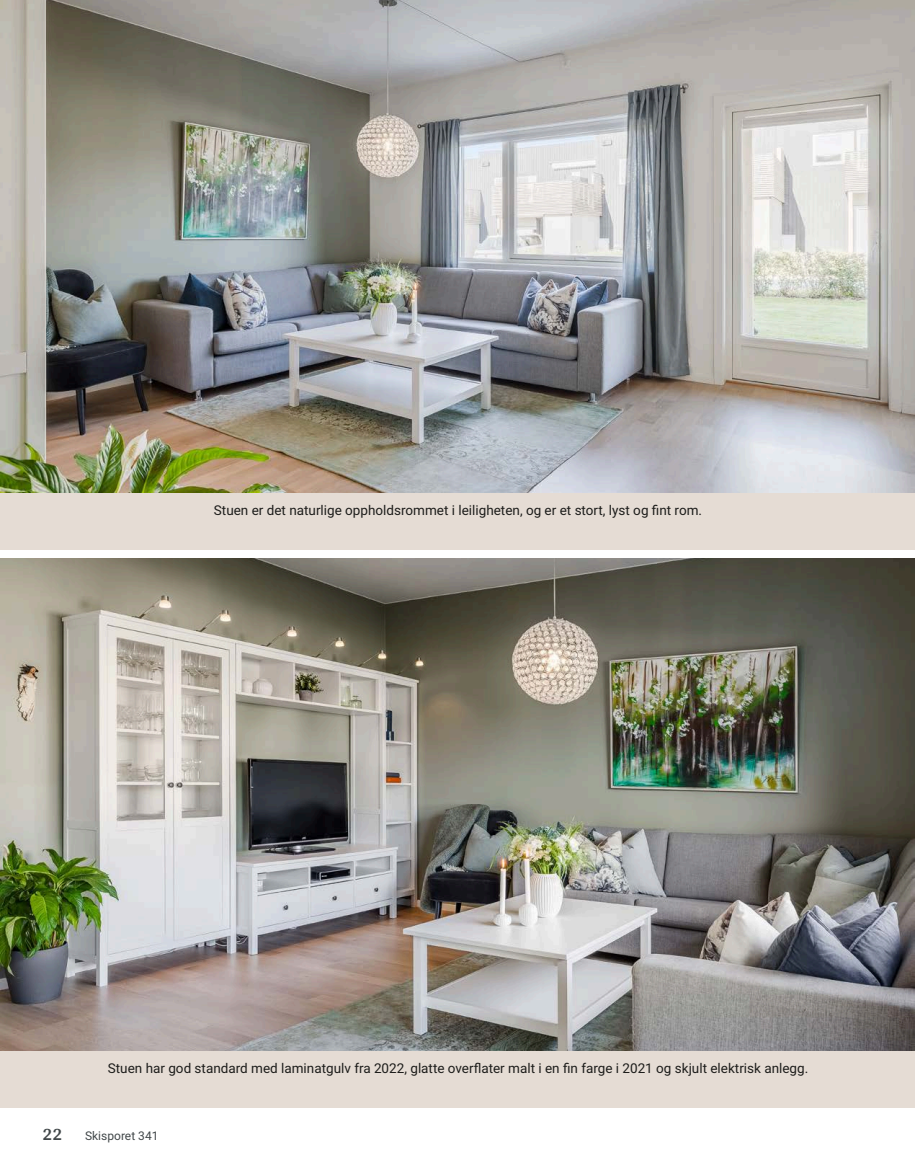
<style>
.page{position:relative;width:915px;height:1172px;background:#fff}
.page>*{position:absolute;margin:0;border:0;box-sizing:border-box;transform-origin:0 0}
.t1{font:700 18px "Arya";color:#414749}
.t2{font:13.5px "Roboto Vitec";color:#1d1d1b}
.t3{font:12px "Roboto Vitec";color:#414749}
</style>
<div class="page">
<div style="left:0;top:492px;width:914px;height:58px;background:#e5dcd4"></div>
<div style="left:0;top:1050px;width:914px;height:58px;background:#e5dcd4"></div>
<img style="left:0;top:0;width:914px;height:492px">
<img style="left:0;top:558px;width:914px;height:492px">
<p class="t2" style="left:214px;top:501px;width:489px">Stuen er det naturlige oppholdsrommet i leiligheten, og er et stort, lyst og fint rom.</p>
<p class="t2" style="left:108px;top:1059px;width:701px">Stuen har god standard med laminatgulv fra 2022, glatte overflater malt i en fin farge i 2021 og skjult elektrisk anlegg.</p>
<h1 class="t1" style="left:43px;top:1123px;width:21px">22</h1>
<p class="t3" style="left:85px;top:1127px;width:75px">Skisporet 341</p>
</div>
